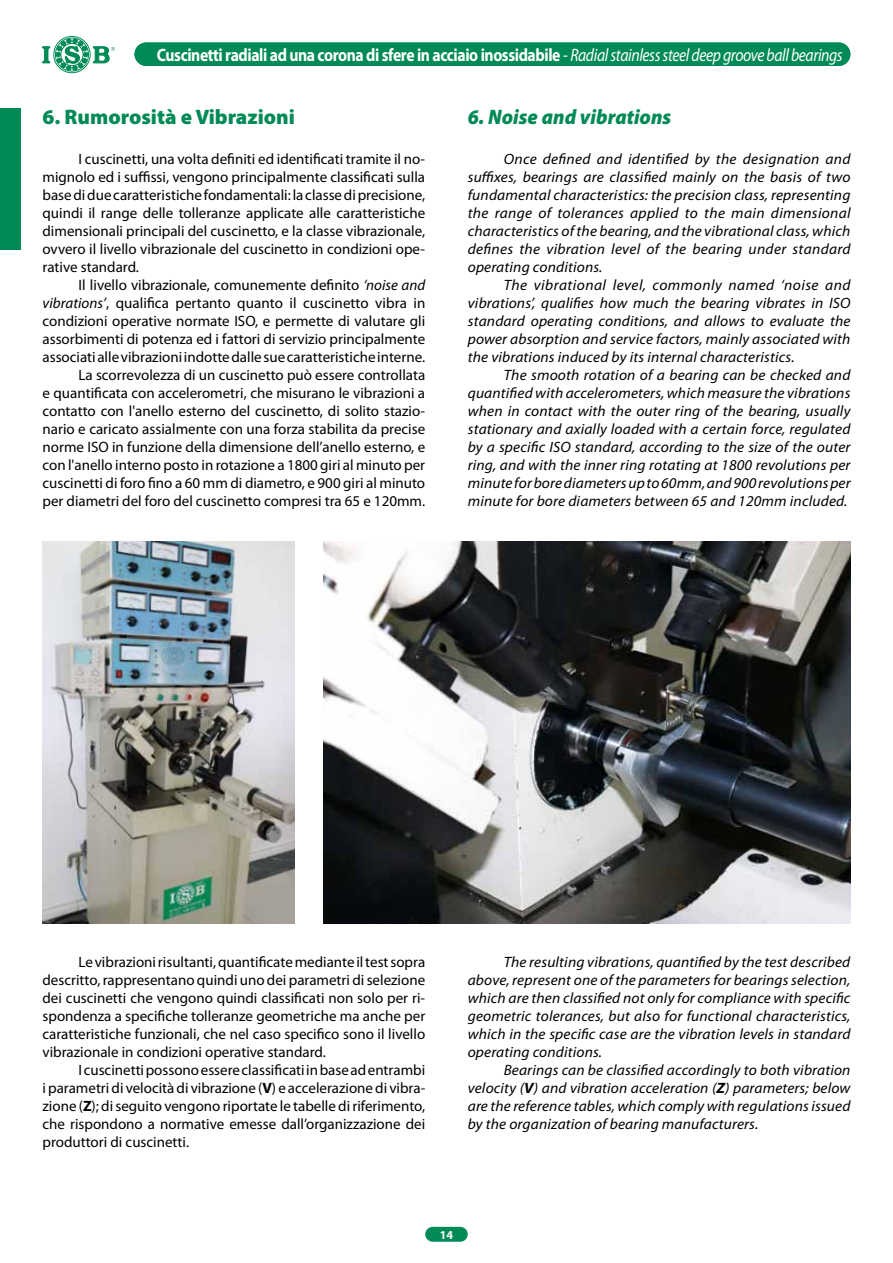
<style>
.page{position:relative;width:893px;height:1263px;background:#fff}
.page>*{position:absolute;margin:0;border:0;box-sizing:border-box;transform-origin:0 0}
.t1{font:900 21px "Myriad Pro";color:#008a56}
.t2{font:italic 900 21px "Myriad Pro";color:#008a56;scale:.95 1}
.t3{font:700 18px "Myriad Pro";letter-spacing:-.025em;color:#fff;scale:.87 1}
.t4{font:15px/18px "Myriad Pro";color:#000;text-align:justify}
.t5{font:italic 15px/18px "Myriad Pro";letter-spacing:.01em;color:#000;text-align:justify}
.t6{font:700 12px "Myriad Pro";color:#fff}
.s1{font-weight:400}
.s2{font-weight:400;font-style:italic}
.s3{font-style:italic}
.s4{font-weight:700}
</style>
<div class="page">
<div style="left:425px;top:1227px;width:43px;height:15px;background:#008a56;border-radius:7px"></div>
<svg style="left:42px;top:36px;width:73px;height:37px"></svg>
<div style="left:135px;top:43px;width:715px;height:23px;background:#008a56;border-radius:12px"></div>
<img style="left:43px;top:541px;width:251px;height:383px">
<img style="left:323px;top:541px;width:527px;height:383px">
<div style="left:0;top:109px;width:21px;height:141px;background:#008a56"></div>
<p class="t3" style="left:157px;top:45px;width:790px">Cuscinetti radiali ad una corona di sfere in acciaio inossidabile <span class="s1">-</span> <span class="s2">Radial stainless steel deep groove ball bearings</span></p>
<h1 class="t1" style="left:43px;top:103px;width:254px">6. Rumorosità e Vibrazioni</h1>
<p class="t4" style="left:43px;top:150px;width:384px;text-indent:36px">I cuscinetti, una volta definiti ed identificati tramite il no&shy;mignolo ed i suffissi, vengono principalmente classificati sulla base di due caratteristiche fondamentali: la classe di precisione, quindi il range delle tolleranze applicate alle caratteristiche dimensionali principali del cuscinetto, e la classe vibrazionale, ovvero il livello vibrazionale del cuscinetto in condizioni ope&shy;rative standard.</p>
<p class="t4" style="left:43px;top:276px;width:384px;text-align:right">Il livello vibrazionale, comunemente definito <span class="s3">‘noise and vibrations’</span>, qualifica pertanto quanto il cuscinetto vibra in condizioni operative normate ISO, e permette di valutare gli assorbimenti di potenza ed i fattori di servizio principalmente associati alle vibrazioni indotte dalle sue caratteristiche interne.<br>La scorrevolezza di un cuscinetto può essere controllata<br>e quantificata con accelerometri, che misurano le vibrazioni a contatto con l'anello esterno del cuscinetto, di solito stazio&shy;nario e caricato assialmente con una forza stabilita da precise norme ISO in funzione della dimensione dell’anello esterno, e con l'anello interno posto in rotazione a 1800 giri al minuto per cuscinetti di foro fino a 60 mm di diametro, e 900 giri al minuto per diametri del foro del cuscinetto compresi tra 65 e 120mm.</p>
<h1 class="t2" style="left:468px;top:106px;width:216px">6. Noise and vibrations</h1>
<p class="t5" style="left:468px;top:150px;width:384px;text-indent:36px">Once defined and identified by the designation and suffixes, bearings are classified mainly on the basis of two fundamental characteristics: the precision class, representing the range of tolerances applied to the main dimensional characteristics of the bearing, and the vibrational class, which defines the vibration level of the bearing under standard operating conditions.</p>
<p class="t5" style="left:468px;top:276px;width:384px;text-indent:36px">The vibrational level, commonly named ‘noise and vibrations’, qualifies how much the bearing vibrates in ISO standard operating conditions, and allows to evaluate the power absorption and service factors, mainly associated with the vibrations induced by its internal characteristics.</p>
<p class="t5" style="left:468px;top:366px;width:384px;text-indent:36px">The smooth rotation of a bearing can be checked and quantified with accelerometers, which measure the vibrations when in contact with the outer ring of the bearing, usually stationary and axially loaded with a certain force, regulated by a specific ISO standard, according to the size of the outer ring, and with the inner ring rotating at 1800 revolutions per minute for bore diameters up to 60mm, and 900 revolutions per minute for bore diameters between 65 and 120mm included.</p>
<p class="t4" style="left:43px;top:953px;width:384px;text-indent:36px">Le vibrazioni risultanti, quantificate mediante il test sopra descritto, rappresentano quindi uno dei parametri di selezione dei cuscinetti che vengono quindi classificati non solo per ri&shy;spondenza a specifiche tolleranze geometriche ma anche per caratteristiche funzionali, che nel caso specifico sono il livello vibrazionale in condizioni operative standard.</p>
<p class="t4" style="left:43px;top:1061px;width:384px;text-indent:36px">I cuscinetti possono essere classificati in base ad entrambi i parametri di velocità di vibrazione (<span class="s4">V</span>) e accelerazione di vibra&shy;zione (<span class="s4">Z</span>); di seguito vengono riportate le tabelle di riferimento, che rispondono a normative emesse dall’organizzazione dei produttori di cuscinetti.</p>
<p class="t5" style="left:468px;top:953px;width:384px;text-indent:36px">The resulting vibrations, quantified by the test described above, represent one of the parameters for bearings selection, which are then classified not only for compliance with specific geometric tolerances, but also for functional characteristics, which in the specific case are the vibration levels in standard operating conditions.</p>
<p class="t5" style="left:468px;top:1061px;width:384px;text-indent:36px">Bearings can be classified accordingly to both vibration velocity (<span class="s4">V</span>) and vibration acceleration (<span class="s4">Z</span>) parameters; below are the reference tables, which comply with regulations issued by the organization of bearing manufacturers.</p>
<p class="t6" style="left:440px;top:1228px;width:15px">14</p>
</div>
